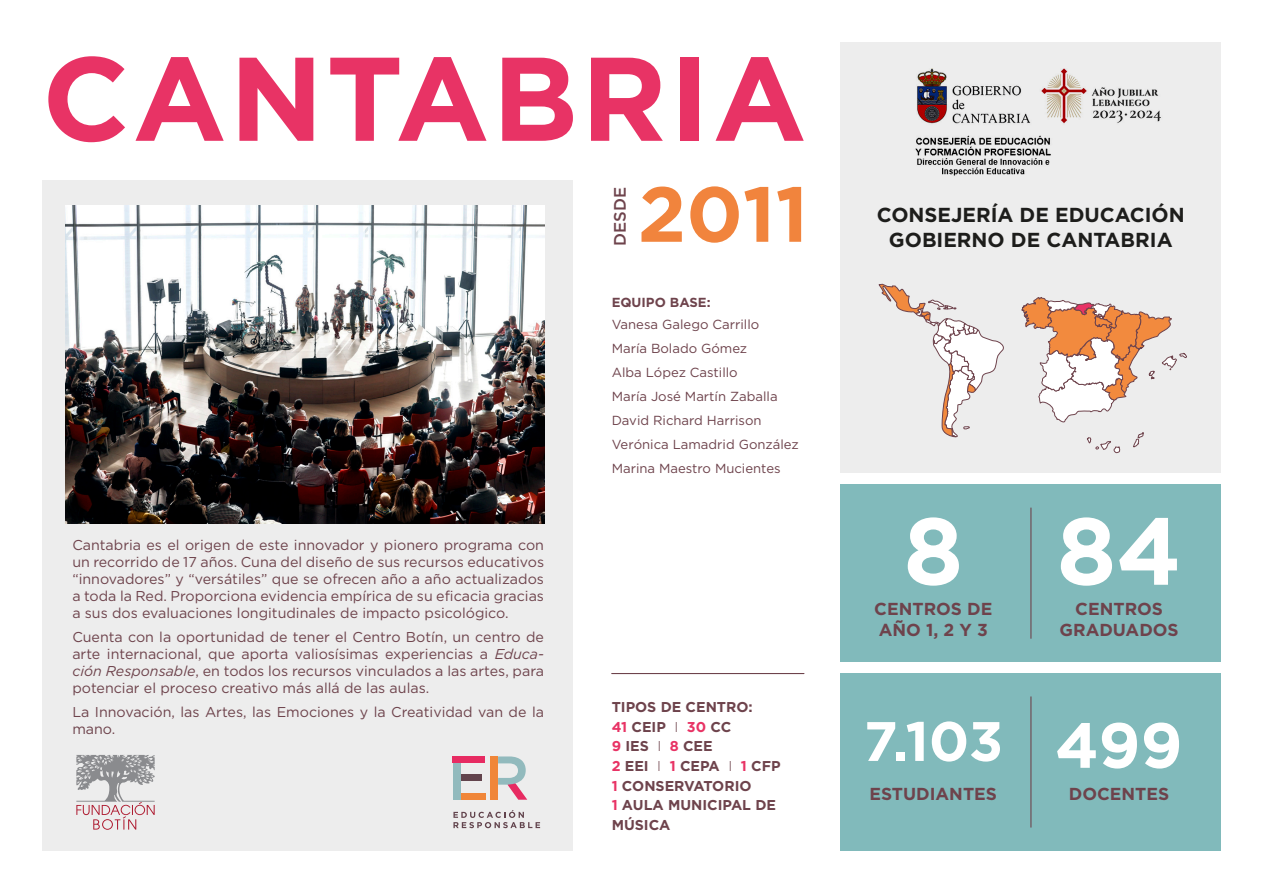
<style>
.page{position:relative;width:1263px;height:893px;background:#fff}
.page>*{position:absolute;margin:0;border:0;box-sizing:border-box;transform-origin:0 0}
.t1{font:700 118.73px "Gotham";letter-spacing:.025em;color:#e83365}
.t2{font:700 94.8px "Gotham";color:#fff}
.t3{font:700 77.78px "Gotham";color:#f1843d}
.t4{font:700 63.6px "Gotham";color:#fff}
.t5{font:700 55.5px "Gotham";color:#fff}
.t6{font:700 20.25px/24.3px "Gotham";color:#1d1d1b;text-align:center}
.t7{font:700 17.33px/20.9px "Gotham";color:#6e434c}
.t8{font:500 16.58px "Gotham";color:#6e434c}
.t9{font:14.25px/17.1px "Gotham";color:#6e434c;text-align:justify}
.t10{font:700 14.25px/19.7px "Gotham";color:#6e434c}
.t11{font:13.12px/24px "Gotham";color:#6e434c}
.t12{font:700 13.12px "Gotham";color:#6e434c}
.s1{font-style:italic}
.s2{color:#e83365}
.s3{font-weight:300}
</style>
<div class="page">
<div style="left:42px;top:180px;width:531px;height:670px;background:#ededed"></div>
<div style="left:841px;top:42px;width:380px;height:431px;background:#ededed"></div>
<svg style="left:453px;top:810px;width:87px;height:18px"></svg>
<div style="left:459px;top:774px;width:23px;height:7px;background:#62444d"></div>
<div style="left:453px;top:756px;width:32px;height:7px;background:#e72b62"></div>
<div style="left:453px;top:793px;width:32px;height:7px;background:#f08639"></div>
<div style="left:453px;top:763px;width:7px;height:37px;background:#92babd"></div>
<svg style="left:498px;top:756px;width:29px;height:44px"></svg>
<div style="left:491px;top:756px;width:7px;height:44px;background:#f08639"></div>
<svg style="left:76px;top:755px;width:79px;height:75px"></svg>
<svg style="left:878px;top:284px;width:126px;height:154px"></svg>
<svg style="left:1021px;top:297px;width:166px;height:157px"></svg>
<div style="left:841px;top:484px;width:380px;height:178px;background:#81babb"></div>
<hr style="left:1030px;top:508px;width:1px;height:131px;background:#6e434c">
<div style="left:841px;top:673px;width:380px;height:178px;background:#81babb"></div>
<hr style="left:1030px;top:696px;width:1px;height:131px;background:#6e434c">
<hr style="left:612px;top:673px;width:192px;height:1px;background:#6e434c">
<img style="left:66px;top:205px;width:478px;height:319px">
<img style="left:915px;top:68px;width:246px;height:108px">
<h1 class="t1" style="left:42px;top:30px;width:766px">CANTABRIA</h1>
<p class="t8" style="left:610px;top:246px;width:60px;rotate:-90deg">DESDE</p>
<h3 class="t3" style="left:638px;top:169px;width:172px">2011</h3>
<p class="t12" style="left:612px;top:295px;width:100px">EQUIPO BASE:</p>
<p class="t11" style="left:612px;top:312px;width:189px">Vanesa Galego Carrillo<br>María Bolado Gómez<br>Alba López Castillo<br>María José Martín Zaballa<br>David Richard Harrison<br>Verónica Lamadrid González<br>Marina Maestro Mucientes</p>
<p class="t9" style="left:72px;top:536px;width:473px">Cantabria es el origen de este innovador y pionero programa con un recorrido de 17 años. Cuna del diseño de sus recursos educativos “innovadores” y “versátiles” que se ofrecen año a año actualizados a toda la Red. Proporciona evidencia empírica de su eficacia gracias a sus dos evaluaciones longitudinales de impacto psicológico.</p>
<p class="t9" style="left:72px;top:628px;width:473px">Cuenta con la oportunidad de tener el Centro Botín, un centro de arte internacional, que aporta valiosísimas experiencias a <span class="s1">Educa&shy;ción Responsable</span>, en todos los recursos vinculados a las artes, para potenciar el proceso creativo más allá de las aulas.</p>
<p class="t9" style="left:72px;top:703px;width:473px">La Innovación, las Artes, las Emociones y la Creatividad van de la mano.</p>
<p class="t10" style="left:612px;top:697px;width:170px">TIPOS DE CENTRO:<br><span class="s2">41</span> CEIP <span class="s3">I</span> <span class="s2">30</span> CC<br><span class="s2">9</span> IES <span class="s3">I</span> <span class="s2">8</span> CEE<br><span class="s2">2</span> EEI <span class="s3">I</span> <span class="s2">1</span> CEPA <span class="s3">I</span> <span class="s2">1</span> CFP<br><span class="s2">1</span> CONSERVATORIO<br><span class="s2">1</span> AULA MUNICIPAL DE<br>MÚSICA</p>
<h3 class="t6" style="left:877px;top:202px;width:309px">CONSEJERÍA DE EDUCACIÓN<br>GOBIERNO DE CANTABRIA</h3>
<h2 class="t2" style="left:903px;top:496px;width:61px">8</h2>
<h2 class="t2" style="left:1056px;top:496px;width:127px">84</h2>
<p class="t7" style="left:874px;top:598px;width:120px">CENTROS DE<br>AÑO 1, 2 Y 3</p>
<p class="t7" style="left:1059px;top:598px;width:121px;text-align:center">CENTROS<br>GRADUADOS</p>
<h3 class="t5" style="left:863px;top:709px;width:141px">7.103</h3>
<h3 class="t4" style="left:1055px;top:708px;width:129px">499</h3>
<p class="t7" style="left:869px;top:783px;width:129px">ESTUDIANTES</p>
<p class="t7" style="left:1069px;top:783px;width:102px">DOCENTES</p>
</div>
